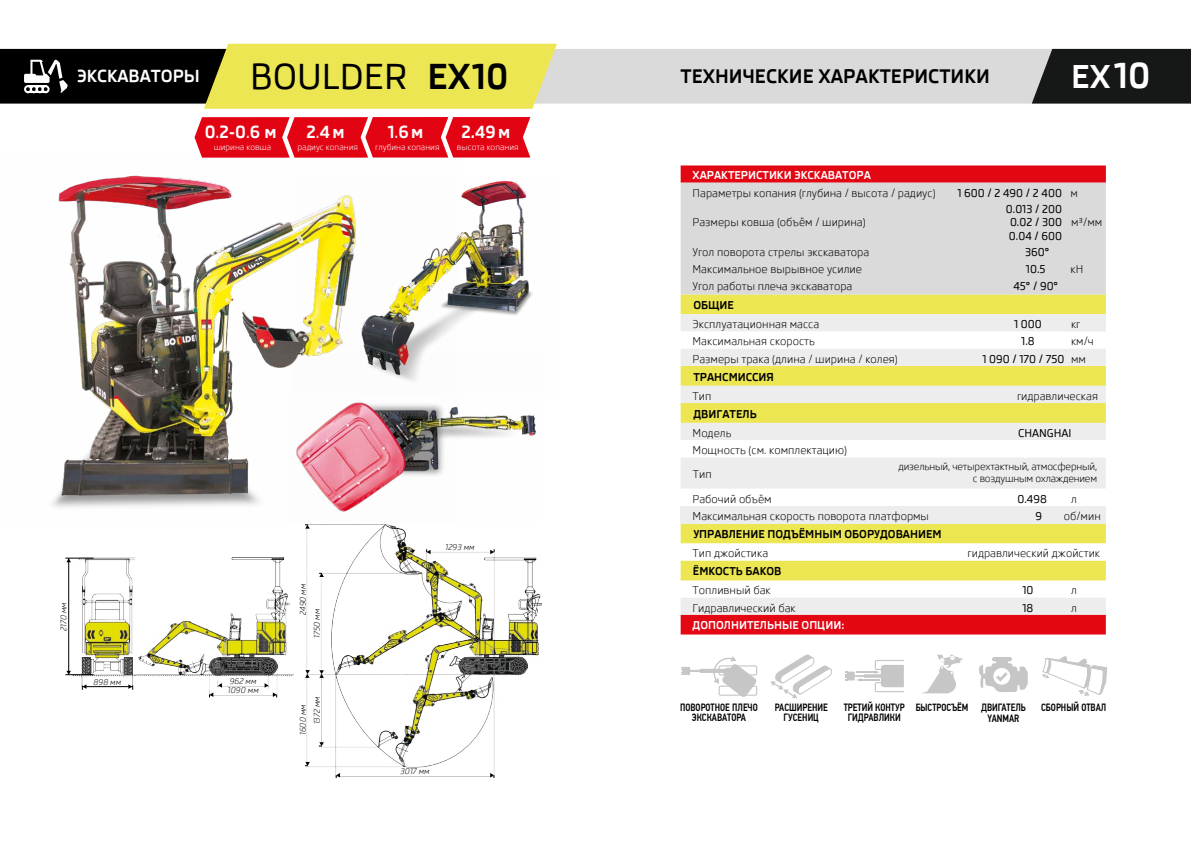
<style>
.page{position:relative;width:1191px;height:842px;background:#fff}
.page>*{position:absolute;margin:0;border:0;box-sizing:border-box;transform-origin:0 0}
.t1{font:500 35px "Skoda Pro";color:#000}
.t2{font:700 32px "Skoda Pro";color:#fff}
.t3{font:700 19px "Skoda Pro";color:#000}
.t4{font:700 17px "Skoda Pro";color:#fff}
.t5{font:11px "Skoda Pro";color:#000}
.t6{font:500 11px/13.2px "Skoda Pro";color:#000;text-align:justify}
.t7{font:700 11px "Skoda Pro";color:#000}
.t8{font:700 11px "Skoda Pro";color:#fff}
.t9{font:500 10.6px "PF Din Text Cond Pro";color:#000;scale:.93 1}
.t10{font:500 10.4px "PF Din Text Cond Pro";color:#000;scale:.93 1}
.t11{font:10px/12px "Skoda Pro";letter-spacing:-.02em;color:#000;text-align:right}
.t12{font:8.3px "Skoda Pro";color:#fff}
.t13{font:italic 8px/9.2px "Skoda Pro";color:#000}
.s1{font-weight:700}
.s2{font-weight:500}
.s3{font-size:35px}
.s4{font-weight:400}
</style>
<div class="page">
<svg style="left:0;top:44px;width:1191px;height:65px;background:#afae85"></svg>
<svg style="left:194px;top:117px;width:336px;height:41px;background:#e41523"></svg>
<img style="left:458px;top:411px;width:78px;height:27px">
<img style="left:52px;top:154px;width:406px;height:358px">
<img style="left:295px;top:178px;width:237px;height:217px">
<img style="left:72px;top:557px;width:222px;height:138px">
<img style="left:218px;top:681px;width:50px;height:5px">
<img style="left:222px;top:690px;width:42px;height:5px">
<img style="left:307px;top:524px;width:235px;height:252px">
<svg style="left:305px;top:525px;width:5px;height:4px"></svg>
<svg style="left:319px;top:742px;width:5px;height:5px"></svg>
<svg style="left:336px;top:773px;width:4px;height:5px"></svg>
<hr style="left:82px;top:686px;width:51px;height:1px;background:#000">
<hr style="left:69px;top:558px;width:1px;height:117px;background:#000">
<svg style="left:264px;top:683px;width:13px;height:14px"></svg>
<svg style="left:209px;top:683px;width:13px;height:14px"></svg>
<svg style="left:82px;top:684px;width:4px;height:6px"></svg>
<svg style="left:128px;top:684px;width:5px;height:6px"></svg>
<svg style="left:65px;top:558px;width:29px;height:4px"></svg>
<svg style="left:65px;top:671px;width:29px;height:4px"></svg>
<svg style="left:490px;top:773px;width:5px;height:5px"></svg>
<svg style="left:305px;top:762px;width:5px;height:4px"></svg>
<svg style="left:319px;top:670px;width:5px;height:8px"></svg>
<svg style="left:305px;top:670px;width:5px;height:8px"></svg>
<svg style="left:319px;top:573px;width:5px;height:4px"></svg>
<svg style="left:490px;top:549px;width:5px;height:5px"></svg>
<svg style="left:426px;top:549px;width:4px;height:5px"></svg>
<div style="left:680px;top:294px;width:425px;height:20px;background:#ece652"></div>
<div style="left:680px;top:314px;width:387px;height:17px;background:#ededed"></div>
<div style="left:1067px;top:314px;width:38px;height:17px;background:#ededed"></div>
<svg style="left:680px;top:349px;width:425px;height:266px;fill:#ededed"></svg>
<svg style="left:680px;top:440px;width:425px;height:17px"></svg>
<svg style="left:680px;top:489px;width:387px;height:17px"></svg>
<div style="left:680px;top:506px;width:425px;height:17px;background:#ededed"></div>
<div style="left:680px;top:561px;width:425px;height:19px;background:#ece652"></div>
<div style="left:680px;top:615px;width:425px;height:19px;background:#e30613"></div>
<svg style="left:680px;top:165px;width:425px;height:18px;background:#e3131f"></svg>
<div style="left:680px;top:183px;width:425px;height:111px;background:#dadada"></div>
<svg style="left:979px;top:657px;width:48px;height:35px"></svg>
<div style="left:682px;top:667px;width:8px;height:8px;background:#c6c6c6"></div>
<svg style="left:690px;top:670px;width:10px;height:2px"></svg>
<hr style="left:700px;top:669px;width:34px;height:4px;background:#c6c6c6">
<svg style="left:713px;top:656px;width:44px;height:41px"></svg>
<svg style="left:770px;top:654px;width:61px;height:44px"></svg>
<svg style="left:923px;top:655px;width:39px;height:38px"></svg>
<div style="left:846px;top:672px;width:8px;height:8px;background:#c6c6c6"></div>
<div style="left:874px;top:660px;width:32px;height:10px;border:1px solid #c6c6c6"></div>
<div style="left:874px;top:682px;width:32px;height:10px;border:1px solid #c6c6c6"></div>
<svg style="left:854px;top:665px;width:50px;height:22px"></svg>
<hr style="left:904px;top:658px;width:2px;height:37px;background:#fff">
<svg style="left:1042px;top:656px;width:65px;height:40px"></svg>
<h3 class="t4" style="left:77px;top:66px;width:124px">ЭКСКАВАТОРЫ</h3>
<h1 class="t1" style="left:250px;top:56px;width:260px">BOULDER <span class="s1">EX10</span></h1>
<h3 class="t4" style="left:205px;top:122px;width:73px">0<span class="s2">.</span>2-0<span class="s2">.</span>6 м</h3>
<p class="t12" style="left:214px;top:143px;width:59px">ширина ковша</p>
<p class="t12" style="left:298px;top:143px;width:62px">радиус копания</p>
<p class="t12" style="left:375px;top:143px;width:66px">глубина копания</p>
<p class="t12" style="left:457px;top:143px;width:63px">высота копания</p>
<h3 class="t4" style="left:306px;top:122px;width:40px">2<span class="s2">.</span>4 м</h3>
<h3 class="t4" style="left:388px;top:122px;width:37px">1<span class="s2">.</span>6м</h3>
<h3 class="t4" style="left:461px;top:122px;width:50px">2.49 м</h3>
<p class="t13" style="left:59px;top:631px;width:30px;rotate:-90deg">2170 мм</p>
<p class="t13" style="left:94px;top:677px;width:29px">898 мм</p>
<p class="t13" style="left:228px;top:676px;width:32px">962 мм<br>1090 мм</p>
<p class="t13" style="left:298px;top:615px;width:33px;rotate:-90deg">2490 мм</p>
<p class="t13" style="left:312px;top:638px;width:31px;rotate:-90deg">1750 мм</p>
<p class="t13" style="left:298px;top:735px;width:32px;rotate:-90deg">1600 мм</p>
<p class="t13" style="left:312px;top:724px;width:30px;rotate:-90deg">1372 мм</p>
<p class="t13" style="left:445px;top:543px;width:31px">1293 мм</p>
<p class="t13" style="left:400px;top:766px;width:31px">3017 мм</p>
<h3 class="t3" style="left:680px;top:65px;width:311px">ТЕХНИЧЕСКИЕ ХАРАКТЕРИСТИКИ</h3>
<h2 class="t2" style="left:1071px;top:58px;width:81px">EX<span class="s3">10</span></h2>
<p class="t8" style="left:692px;top:169px;width:180px">ХАРАКТЕРИСТИКИ ЭКСКАВАТОРА</p>
<p class="t5" style="left:692px;top:186px;width:244px">Параметры копания (глубина / высота / радиус)</p>
<p class="t6" style="left:957px;top:186px;width:122px">1 600 / 2 490 / 2 400 <span class="s4">м</span></p>
<p class="t5" style="left:692px;top:216px;width:175px">Размеры ковша (объём / ширина)</p>
<p class="t5" style="left:692px;top:245px;width:178px">Угол поворота стрелы экскаватора</p>
<p class="t6" style="left:1025px;top:245px;width:26px">360°</p>
<p class="t5" style="left:692px;top:263px;width:171px">Максимальное вырывное усилие</p>
<p class="t6" style="left:1026px;top:262px;width:21px">10.5</p>
<p class="t5" style="left:1070px;top:263px;width:14px">кН</p>
<p class="t5" style="left:692px;top:280px;width:161px">Угол работы плеча экскаватора</p>
<p class="t6" style="left:1013px;top:280px;width:46px">45° / 90°</p>
<p class="t6" style="left:1006px;top:203px;width:58px">0.013 / 200<br>0.02 / 300<br>0.04 / 600</p>
<p class="t5" style="left:1071px;top:215px;width:33px">м³/мм</p>
<p class="t7" style="left:693px;top:299px;width:42px">ОБЩИЕ</p>
<p class="t5" style="left:692px;top:318px;width:128px">Эксплуатационная масса</p>
<p class="t6" style="left:1014px;top:318px;width:29px">1 000</p>
<p class="t5" style="left:1071px;top:318px;width:11px">кг</p>
<p class="t5" style="left:692px;top:335px;width:124px">Максимальная скорость</p>
<p class="t6" style="left:1021px;top:335px;width:15px">1.8</p>
<p class="t5" style="left:1071px;top:335px;width:24px">км/ч</p>
<p class="t5" style="left:692px;top:352px;width:207px">Размеры трака (длина / ширина / колея)</p>
<p class="t6" style="left:982px;top:352px;width:105px">1 090 / 170 / 750 <span class="s4">мм</span></p>
<p class="t7" style="left:693px;top:370px;width:82px">ТРАНСМИССИЯ</p>
<p class="t5" style="left:692px;top:389px;width:20px">Тип</p>
<p class="t5" style="left:1017px;top:389px;width:82px">гидравлическая</p>
<p class="t7" style="left:693px;top:407px;width:65px">ДВИГАТЕЛЬ</p>
<p class="t5" style="left:692px;top:427px;width:40px">Модель</p>
<p class="t6" style="left:1018px;top:426px;width:55px">CHANGHAI</p>
<p class="t5" style="left:692px;top:444px;width:156px">Мощность (см. комплектацию)</p>
<p class="t5" style="left:693px;top:468px;width:20px">Тип</p>
<p class="t5" style="left:692px;top:492px;width:81px">Рабочий объём</p>
<p class="t6" style="left:1017px;top:492px;width:31px">0.498</p>
<p class="t5" style="left:1071px;top:492px;width:7px">л</p>
<p class="t5" style="left:692px;top:510px;width:238px">Максимальная скорость поворота платформы</p>
<p class="t6" style="left:1035px;top:509px;width:8px">9</p>
<p class="t5" style="left:1064px;top:510px;width:38px">об/мин</p>
<p class="t7" style="left:693px;top:528px;width:250px">УПРАВЛЕНИЕ ПОДЪЁМНЫМ ОБОРУДОВАНИЕМ</p>
<p class="t5" style="left:692px;top:547px;width:77px">Тип джойстика</p>
<p class="t5" style="left:967px;top:547px;width:134px">гидравлический джойстик</p>
<p class="t7" style="left:693px;top:564px;width:90px">ЁМКОСТЬ БАКОВ</p>
<p class="t5" style="left:692px;top:584px;width:80px">Топливный бак</p>
<p class="t6" style="left:1022px;top:584px;width:13px">10</p>
<p class="t5" style="left:1071px;top:584px;width:7px">л</p>
<p class="t5" style="left:692px;top:601px;width:105px">Гидравлический бак</p>
<p class="t6" style="left:1022px;top:601px;width:12px">18</p>
<p class="t5" style="left:1071px;top:601px;width:7px">л</p>
<p class="t8" style="left:692px;top:618px;width:153px">ДОПОЛНИТЕЛЬНЫЕ ОПЦИИ:</p>
<p class="t11" style="left:898px;top:460px;width:200px">дизельный, четырехтактный, атмосферный, с воздушным охлаждением</p>
<p class="t9" style="left:680px;top:701px;width:85px">ПОВОРОТНОЕ ПЛЕЧО</p>
<p class="t9" style="left:692px;top:711px;width:60px">ЭКСКАВАТОРА</p>
<p class="t9" style="left:843px;top:701px;width:67px">ТРЕТИЙ КОНТУР</p>
<p class="t9" style="left:1041px;top:701px;width:72px">СБОРНЫЙ ОТВАЛ</p>
<p class="t9" style="left:774px;top:701px;width:59px">РАСШИРЕНИЕ</p>
<p class="t10" style="left:915px;top:701px;width:58px">БЫСТРОСЪЁМ</p>
<p class="t9" style="left:847px;top:711px;width:58px">ГИДРАВЛИКИ</p>
<p class="t9" style="left:981px;top:701px;width:49px">ДВИГАТЕЛЬ</p>
<p class="t9" style="left:783px;top:711px;width:39px">ГУСЕНИЦ</p>
<p class="t9" style="left:987px;top:711px;width:36px">YANMAR</p>
</div>
